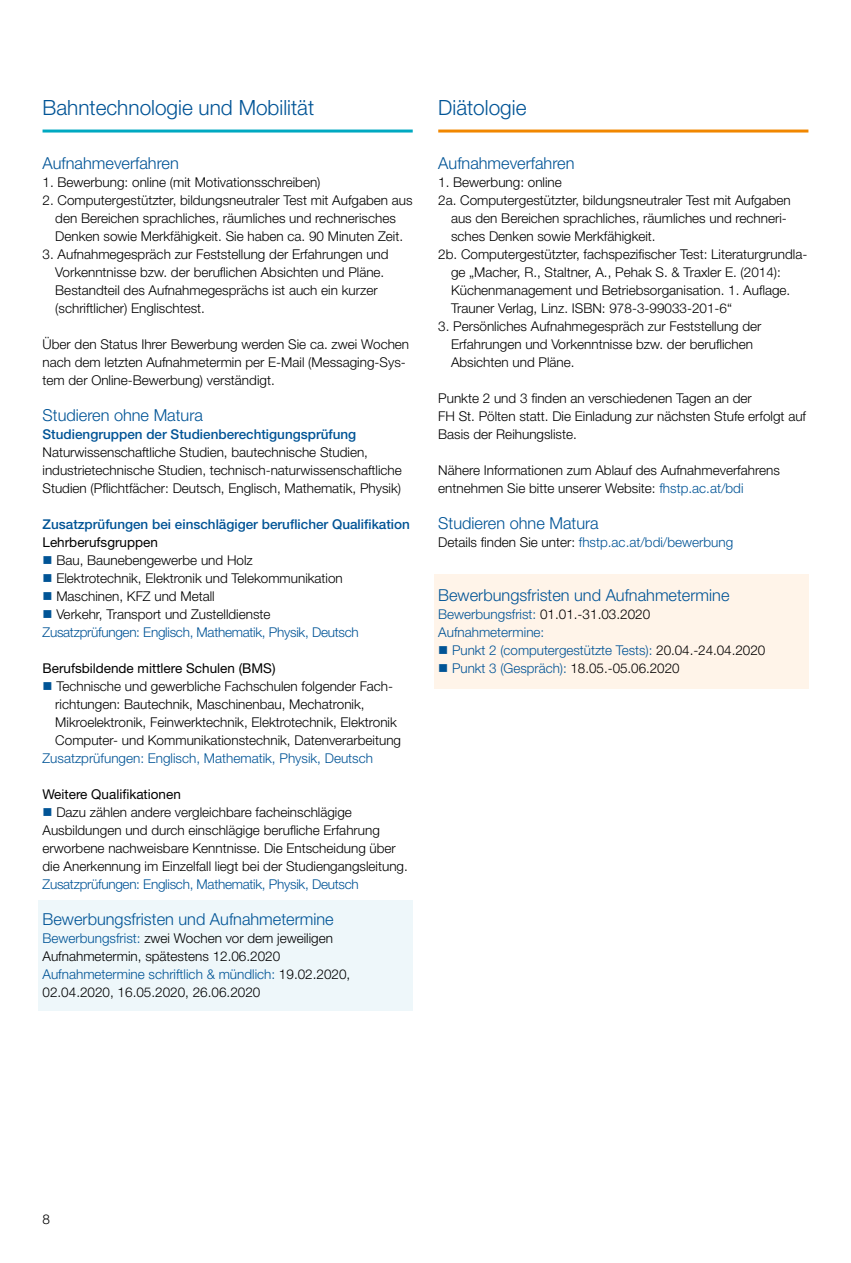
<style>
.page{position:relative;width:851px;height:1263px;background:#fff}
.page>*{position:absolute;margin:0;border:0;box-sizing:border-box;transform-origin:0 0}
.t1{font:300 21px "Helvetica Neue LT Pro";color:#005496}
.t2{font:300 16.5px "Helvetica Neue LT Pro";color:#005496}
.t3{font:300 13.5px/18px "Helvetica Neue LT Pro";color:#000}
.t4{font:300 13.5px/18px "Helvetica Neue LT Pro";color:#005496}
.t5{font:300 13.5px/18px "Helvetica Neue LT Pro";letter-spacing:-.02em;color:#005496}
.t6{font:500 13.5px "Helvetica Neue LT Pro";color:#005496}
.t7{font:13.5px "Helvetica Neue LT Pro";color:#000}
.s1{color:#005496}
.s2{color:#000}
</style>
<div class="page">
<div style="left:434px;top:574px;width:374px;height:115px;background:#fff4e9"></div>
<hr style="left:438px;top:130px;width:370px;height:3px;background:#f18700">
<div style="left:38px;top:900px;width:374px;height:111px;background:#eef7fa"></div>
<hr style="left:43px;top:130px;width:369px;height:3px;background:#00a9c1">
<h1 class="t1" style="left:43px;top:94px;width:273px">Bahntechnologie und Mobilität</h1>
<p class="t2" style="left:43px;top:153px;width:138px">Aufnahmeverfahren</p>
<p class="t3" style="left:43px;top:172px;width:279px">1. Bewerbung: online (mit Motivationsschreiben)</p>
<p class="t3" style="left:43px;top:190px;width:371px;text-align:center">2. Computergestützter, bildungsneutraler Test mit Aufgaben aus den Bereichen sprachliches, räumliches und rechnerisches<br>Denken sowie Merkfähigkeit. Sie haben ca. 90 Minuten Zeit.</p>
<p class="t3" style="left:55px;top:244px;width:335px;text-indent:-13px">3. Aufnahmegespräch zur Feststellung der Erfahrungen und Vorkenntnisse bzw. der beruflichen Absichten und Pläne.<br>Bestandteil des Aufnahmegesprächs ist auch ein kurzer (schriftlicher) Englischtest.</p>
<p class="t3" style="left:43px;top:334px;width:368px">Über den Status Ihrer Bewerbung werden Sie ca. zwei Wochen nach dem letzten Aufnahmetermin per E-Mail (Messaging-Sys&shy;tem der Online-Bewerbung) verständigt.</p>
<p class="t2" style="left:43px;top:405px;width:162px">Studieren ohne Matura</p>
<p class="t6" style="left:43px;top:426px;width:315px">Studiengruppen der Studienberechtigungsprüfung</p>
<p class="t3" style="left:43px;top:442px;width:361px">Naturwissenschaftliche Studien, bautechnische Studien, industrietechnische Studien, technisch-naturwissenschaftliche<br>Studien (Pflichtfächer: Deutsch, Englisch, Mathematik, Physik)</p>
<p class="t6" style="left:43px;top:516px;width:369px">Zusatzprüfungen bei einschlägiger beruflicher Qualifikation</p>
<p class="t7" style="left:43px;top:533px;width:117px">Lehrberufsgruppen</p>
<p class="t3" style="left:43px;top:550px;width:212px"><span class="s1">■</span> Bau, Baunebengewerbe und Holz</p>
<p class="t3" style="left:43px;top:568px;width:302px"><span class="s1">■</span> Elektrotechnik, Elektronik und Telekommunikation</p>
<p class="t3" style="left:43px;top:586px;width:174px"><span class="s1">■</span> Maschinen, KFZ und Metall</p>
<p class="t5" style="left:43px;top:604px;width:317px">■ <span class="s2">Verkehr, Transport und Zustelldienste<br></span>Zusatzprüfungen: Englisch, Mathematik, Physik, Deutsch</p>
<p class="t7" style="left:43px;top:659px;width:234px">Berufsbildende mittlere Schulen (BMS)</p>
<p class="t3" style="left:55px;top:676px;width:347px;text-indent:-13px"><span class="s1">■</span> Technische und gewerbliche Fachschulen folgender Fach&shy;richtungen: Bautechnik, Maschinenbau, Mechatronik, Mikroelektronik, Feinwerktechnik, Elektrotechnik, Elektronik Computer- und Kommunikationstechnik, Datenverarbeitung</p>
<p class="t4" style="left:43px;top:748px;width:332px">Zusatzprüfungen: Englisch, Mathematik, Physik, Deutsch</p>
<p class="t7" style="left:43px;top:785px;width:140px">Weitere Qualifikationen</p>
<p class="t3" style="left:43px;top:802px;width:367px"><span class="s1">■</span> Dazu zählen andere vergleichbare facheinschlägige Ausbildungen und durch einschlägige berufliche Erfahrung erworbene nachweisbare Kenntnisse. Die Entscheidung über die Anerkennung im Einzelfall liegt bei der Studiengangsleitung.</p>
<p class="t5" style="left:43px;top:874px;width:317px">Zusatzprüfungen: Englisch, Mathematik, Physik, Deutsch</p>
<p class="t2" style="left:43px;top:909px;width:293px">Bewerbungsfristen und Aufnahmetermine</p>
<p class="t3" style="left:43px;top:928px;width:309px"><span class="s1">Bewerbungsfrist:</span> zwei Wochen vor dem jeweiligen Aufnahmetermin, spätestens 12.06.2020<br><span class="s1">Aufnahmetermine schriftlich &amp; mündlich:</span> 19.02.2020, 02.04.2020, 16.05.2020, 26.06.2020</p>
<h1 class="t1" style="left:438px;top:94px;width:90px">Diätologie</h1>
<p class="t2" style="left:438px;top:153px;width:138px">Aufnahmeverfahren</p>
<p class="t3" style="left:438px;top:172px;width:125px">1. Bewerbung: online</p>
<p class="t3" style="left:438px;top:190px;width:354px">2a. Computergestützter, bildungsneutraler Test mit Aufgaben</p>
<p class="t3" style="left:451px;top:208px;width:337px">aus den Bereichen sprachliches, räumliches und rechneri-</p>
<p class="t3" style="left:451px;top:226px;width:206px">sches Denken sowie Merkfähigkeit.</p>
<p class="t3" style="left:438px;top:244px;width:370px">2b. Computergestützter, fachspezifischer Test: Literaturgrundla-</p>
<p class="t3" style="left:451px;top:262px;width:331px">ge „Macher, R., Staltner, A., Pehak S. &amp; Traxler E. (2014):</p>
<p class="t3" style="left:451px;top:280px;width:341px">Küchenmanagement und Betriebsorganisation. 1. Auflage.</p>
<p class="t3" style="left:451px;top:298px;width:282px">Trauner Verlag, Linz. ISBN: 978-3-99033-201-6“</p>
<p class="t3" style="left:451px;top:316px;width:312px;text-indent:-13px">3. Persönliches Aufnahmegespräch zur Feststellung der<br>Erfahrungen und Vorkenntnisse bzw. der beruflichen<br>Absichten und Pläne.</p>
<p class="t3" style="left:438px;top:388px;width:369px">Punkte 2 und 3 finden an verschiedenen Tagen an der<br>FH St. Pölten statt. Die Einladung zur nächsten Stufe erfolgt auf<br>Basis der Reihungsliste.</p>
<p class="t3" style="left:438px;top:460px;width:343px">Nähere Informationen zum Ablauf des Aufnahmeverfahrens entnehmen Sie bitte unserer Website: <span class="s1">fhstp.ac.at/bdi</span></p>
<p class="t2" style="left:438px;top:513px;width:162px">Studieren ohne Matura</p>
<p class="t4" style="left:438px;top:532px;width:296px"><span class="s2">Details finden Sie unter:</span> fhstp.ac.at/bdi/bewerbung</p>
<p class="t2" style="left:438px;top:585px;width:293px">Bewerbungsfristen und Aufnahmetermine</p>
<p class="t4" style="left:438px;top:604px;width:213px">Bewerbungsfrist: <span class="s2">01.01.-31.03.2020<br></span>Aufnahmetermine:</p>
<p class="t4" style="left:438px;top:640px;width:328px">■ Punkt 2 (computergestützte Tests): <span class="s2">20.04.-24.04.2020</span></p>
<p class="t4" style="left:438px;top:658px;width:243px">■ Punkt 3 (Gespräch): <span class="s2">18.05.-05.06.2020</span></p>
<p class="t3" style="left:43px;top:1210px;width:9px">8</p>
</div>
